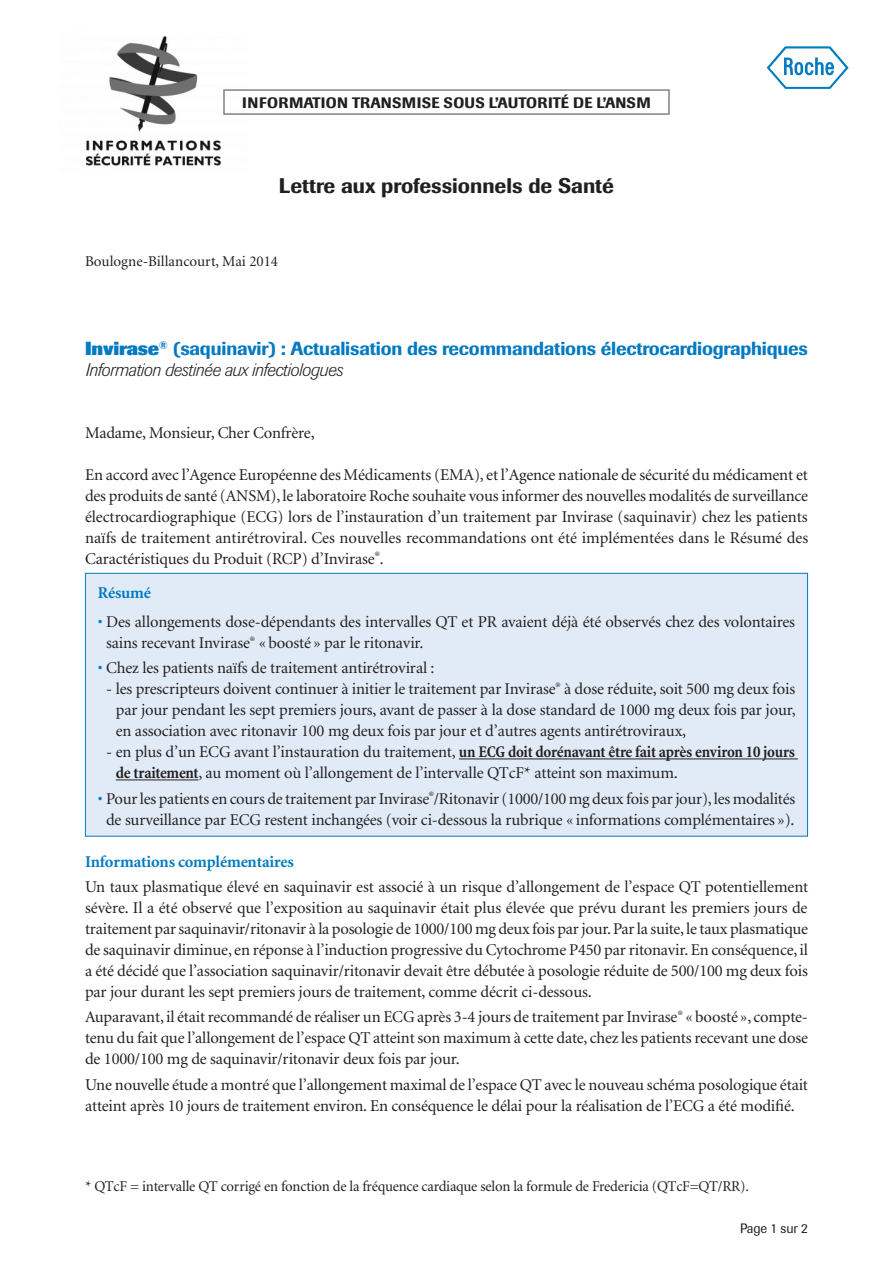
<style>
.page{position:relative;width:893px;height:1263px;background:#fff}
.page>*{position:absolute;margin:0;border:0;box-sizing:border-box;transform-origin:0 0}
.t1{font:500 21px "Imago";color:#231f20}
.t2{font:500 18.75px "Imago";letter-spacing:-.01em;color:#007ac2}
.t3{font:italic 300 18px "Imago";letter-spacing:-.02em;color:#231f20}
.t4{font:16.5px/21px "Minion";letter-spacing:-.01em;color:#231f20;text-align:justify}
.t5{font:700 16.5px "Minion";letter-spacing:-.01em;color:#007ac2}
.t6{font:15px "Minion";letter-spacing:-.015em;color:#231f20}
.t7{font:500 15px "Imago";letter-spacing:.02em;color:#231f20}
.t8{font:13.5px "Imago";letter-spacing:-.01em;color:#231f20}
.s1{font-weight:800}
.s2{color:#007ac2}
.s3{font-weight:700;font-stretch:condensed}
</style>
<div class="page">
<div style="left:85px;top:573px;width:723px;height:263px;background:#e1ebf7;border:1px solid #007ac2"></div>
<img style="left:85px;top:36px;width:136px;height:130px">
<div style="left:223px;top:89px;width:447px;height:26px;border:2px solid #808285"></div>
<svg style="left:767px;top:46px;width:82px;height:43px"></svg>
<hr style="left:459px;top:758px;width:339px;height:1px;background:#231f20">
<hr style="left:116px;top:779px;width:82px;height:1px;background:#231f20">
<p class="t7" style="left:242px;top:94px;width:410px">information transmise sous l’autorité de l’ansm</p>
<p class="t1" style="left:279px;top:173px;width:337px">Lettre aux professionnels de Santé</p>
<p class="t6" style="left:85px;top:254px;width:195px">Boulogne-Billancourt, Mai 2014</p>
<p class="t2" style="left:85px;top:337px;width:724px"><span class="s1">Invirase</span><sup>®</sup> (saquinavir) : Actualisation des recommandations électrocardiographiques</p>
<p class="t3" style="left:85px;top:359px;width:259px">Information destinée aux infectiologues</p>
<p class="t4" style="left:85px;top:422px;width:231px">Madame, Monsieur, Cher Confrère,</p>
<p class="t4" style="left:85px;top:464px;width:725px">En accord avec l’Agence Européenne des Médicaments (EMA), et l’Agence nationale de sécurité du médicament et des produits de santé (ANSM), le laboratoire Roche souhaite vous informer des nouvelles modalités de surveillance électrocardiographique (ECG) lors de l’instauration d’un traitement par Invirase (saquinavir) chez les patients naïfs de traitement antirétroviral. Ces nouvelles recommandations ont été implémentées dans le Résumé des Caractéristiques du Produit (RCP) d’Invirase<sup>®</sup>.</p>
<p class="t5" style="left:98px;top:584px;width:55px">Résumé</p>
<p class="t4" style="left:106px;top:612px;width:690px;text-indent:-8px"><span class="s2">•</span> Des allongements dose-dépendants des intervalles QT et PR avaient déjà été observés chez des volontaires sains recevant Invirase<sup>®</sup> « boosté » par le ritonavir.</p>
<p class="t4" style="left:98px;top:658px;width:338px"><span class="s2">•</span> Chez les patients naïfs de traitement antirétroviral :</p>
<p class="t4" style="left:116px;top:679px;width:681px;text-indent:-9px">- les prescripteurs doivent continuer à initier le traitement par Invirase<sup>®</sup> à dose réduite, soit 500 mg deux fois par jour pendant les sept premiers jours, avant de passer à la dose standard de 1000 mg deux fois par jour, en association avec ritonavir 100 mg deux fois par jour et d’autres agents antirétroviraux,</p>
<p class="t4" style="left:116px;top:742px;width:681px;text-indent:-9px">- en plus d’un ECG avant l’instauration du traitement, <span class="s3">un ECG doit dorénavant être fait après environ 10 jours de traitement</span>, au moment où l’allongement de l’intervalle QTcF* atteint son maximum.</p>
<p class="t4" style="left:98px;top:788px;width:699px;text-align:center"><span class="s2">•</span> Pour les patients en cours de traitement par Invirase<sup>®</sup>/Ritonavir (1000/100 mg deux fois par jour), les modalités de surveillance par ECG restent inchangées (voir ci-dessous la rubrique « informations complémentaires »).</p>
<p class="t5" style="left:85px;top:853px;width:210px">Informations complémentaires</p>
<p class="t4" style="left:85px;top:877px;width:725px">Un taux plasmatique élevé en saquinavir est associé à un risque d’allongement de l’espace QT potentiellement sévère. Il a été observé que l’exposition au saquinavir était plus élevée que prévu durant les premiers jours de traitement par saquinavir/ritonavir à la posologie de 1000/100 mg deux fois par jour. Par la suite, le taux plasmatique de saquinavir diminue, en réponse à l’induction progressive du Cytochrome P450 par ritonavir. En conséquence, il a été décidé que l’association saquinavir/ritonavir devait être débutée à posologie réduite de 500/100 mg deux fois par jour durant les sept premiers jours de traitement, comme décrit ci-dessous.</p>
<p class="t4" style="left:85px;top:1007px;width:724px">Auparavant, il était recommandé de réaliser un ECG après 3-4 jours de traitement par Invirase<sup>®</sup> « boosté », compte&shy;tenu du fait que l’allongement de l’espace QT atteint son maximum à cette date, chez les patients recevant une dose de 1000/100 mg de saquinavir/ritonavir deux fois par jour.</p>
<p class="t4" style="left:85px;top:1074px;width:724px">Une nouvelle étude a montré que l’allongement maximal de l’espace QT avec le nouveau schéma posologique était atteint après 10 jours de traitement environ. En conséquence le délai pour la réalisation de l’ECG a été modifié.</p>
<p class="t6" style="left:85px;top:1178px;width:665px">* QTcF = intervalle QT corrigé en fonction de la fréquence cardiaque selon la formule de Fredericia (QTcF=QT/RR).</p>
<p class="t8" style="left:740px;top:1221px;width:69px">Page 1 sur 2</p>
</div>
